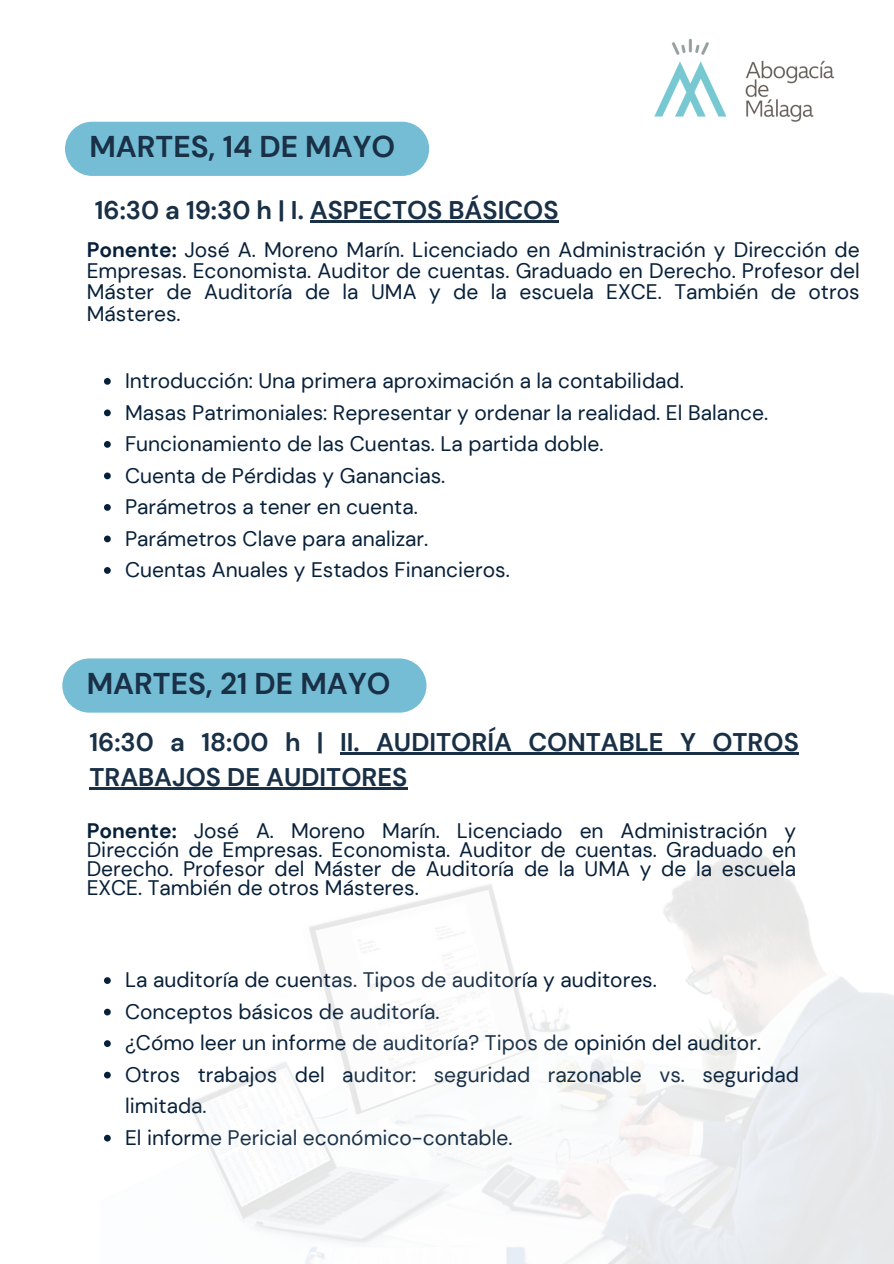
<style>
.page{position:relative;width:894px;height:1264px;background:#fff}
.page>*{position:absolute;margin:0;border:0;box-sizing:border-box;transform-origin:0 0}
.t1{font:700 30px "DM Sans";color:#193046}
.t2{font:700 25.5px/34.8px "DM Sans";color:#193046}
.t3{font:21px/21.3px "DM Sans";color:#072039;text-align:justify}
.s1{font-weight:700}
</style>
<div class="page">
<svg style="left:104px;top:378px;width:7px;height:7px"></svg>
<svg style="left:104px;top:409px;width:7px;height:7px"></svg>
<svg style="left:104px;top:441px;width:7px;height:7px"></svg>
<svg style="left:104px;top:472px;width:7px;height:7px"></svg>
<svg style="left:104px;top:504px;width:7px;height:7px"></svg>
<svg style="left:104px;top:535px;width:7px;height:7px"></svg>
<svg style="left:104px;top:567px;width:7px;height:7px"></svg>
<div style="left:65px;top:122px;width:364px;height:54px;background:#74bdd5"></div>
<hr style="left:310px;top:221px;width:248px;height:2px;background:#193046">
<div style="left:62px;top:658px;width:364px;height:54px;background:#74bdd5"></div>
<hr style="left:340px;top:753px;width:458px;height:2px;background:#193046">
<hr style="left:89px;top:787px;width:318px;height:3px;background:#193046">
<img style="left:654px;top:38px;width:180px;height:84px">
<img style="left:104px;top:852px;width:789px;height:411px">
<p class="t1" style="left:89px;top:127px;width:307px">MARTES, 14 DE MAYO</p>
<p class="t2" style="left:95px;top:192px;width:465px">16:30 a 19:30 h | I. ASPECTOS BÁSICOS</p>
<p class="t3" style="left:87px;top:239px;width:774px"><span class="s1">Ponente:</span> José A. Moreno Marín. Licenciado en Administración y Dirección de Empresas. Economista. Auditor de cuentas. Graduado en Derecho. Profesor del Máster de Auditoría de la UMA y de la escuela EXCE. También de otros Másteres.</p>
<h1 class="t3" style="left:125px;top:370px;width:560px">Introducción: Una primera aproximación a la contabilidad.</h1>
<p class="t3" style="left:125px;top:402px;width:644px">Masas Patrimoniales: Representar y ordenar la realidad. El Balance.</p>
<h2 class="t3" style="left:125px;top:433px;width:480px">Funcionamiento de las Cuentas. La partida doble.</h2>
<p class="t3" style="left:125px;top:465px;width:322px">Cuenta de Pérdidas y Ganancias.</p>
<p class="t3" style="left:125px;top:496px;width:294px">Parámetros a tener en cuenta.</p>
<p class="t3" style="left:125px;top:528px;width:305px">Parámetros Clave para analizar.</p>
<p class="t3" style="left:125px;top:559px;width:386px">Cuentas Anuales y Estados Financieros.</p>
<h1 class="t1" style="left:87px;top:664px;width:305px">MARTES, 21 DE MAYO</h1>
<p class="t2" style="left:89px;top:724px;width:710px">16:30 a 18:00 h | II. AUDITORÍA CONTABLE Y OTROS<br>TRABAJOS DE AUDITORES</p>
<p class="t3" style="left:87px;top:821px;width:710px;line-height:19.2px"><span class="s1">Ponente:</span> José A. Moreno Marín. Licenciado en Administración y Dirección de Empresas. Economista. Auditor de cuentas. Graduado en Derecho. Profesor del Máster de Auditoría de la UMA y de la escuela EXCE. También de otros Másteres.</p>
<h2 class="t3" style="left:125px;top:969px;width:533px">La auditoría de cuentas. Tipos de auditoría y auditores.</h2>
<p class="t3" style="left:125px;top:1001px;width:316px">Conceptos básicos de auditoría.</p>
<p class="t3" style="left:125px;top:1032px;width:637px">¿Cómo leer un informe de auditoría? Tipos de opinión del auditor.</p>
<p class="t3" style="left:125px;top:1058px;width:675px;line-height:31.5px">Otros trabajos del auditor: seguridad razonable vs. seguridad limitada.</p>
<p class="t3" style="left:125px;top:1127px;width:389px">El informe Pericial económico-contable.</p>
</div>
